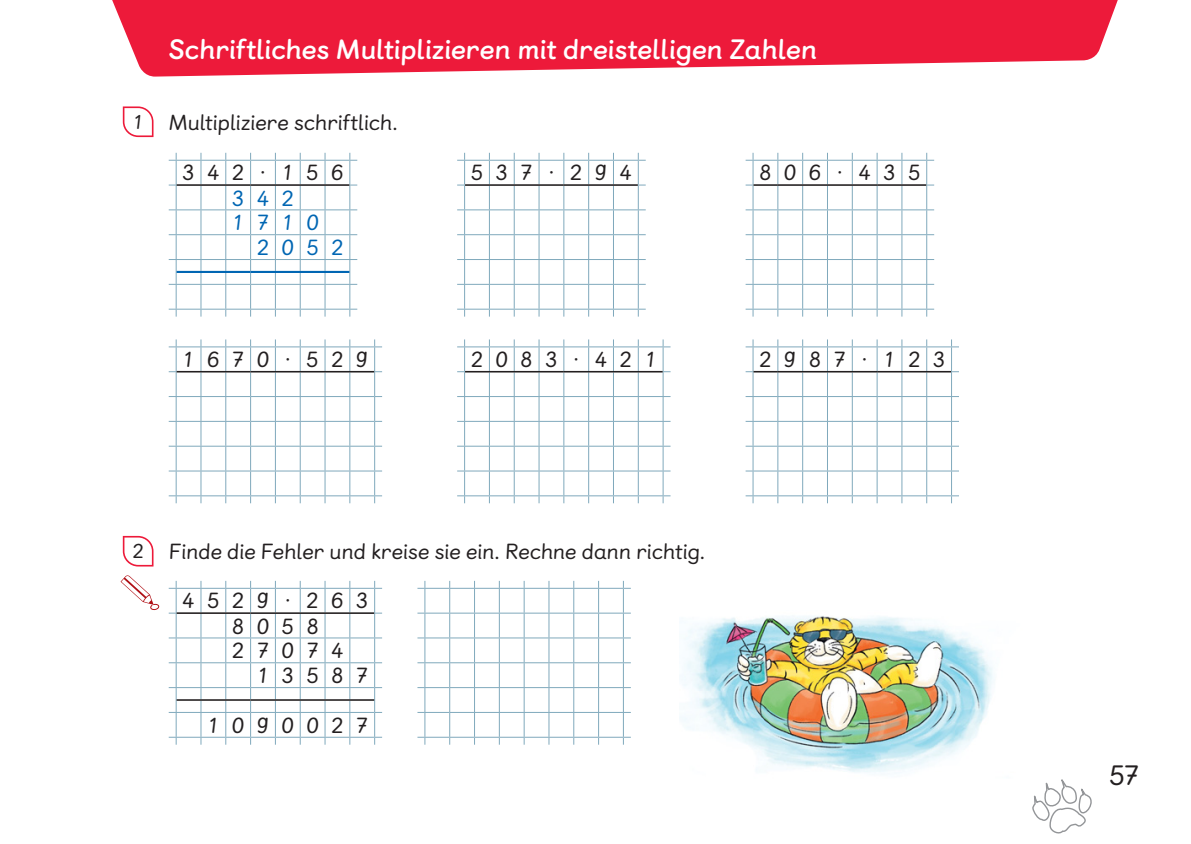
<style>
.page{position:relative;width:1191px;height:844px;background:#fff}
.page>*{position:absolute;margin:0;border:0;box-sizing:border-box;transform-origin:0 0}
.t1{font:28px "Castledown MV Bold Fun";letter-spacing:-.01em;color:#fff}
.t2{font:28px "Castledown MV Fun";color:#231f20}
.t3{font:21.88px "Castledown MV Fun";color:#231f20}
.t4{font:21.88px/24.8px "Castledown MV Fun";letter-spacing:.525em;color:#231f20}
.t5{font:21.88px "Castledown MV Fun";letter-spacing:.525em;color:#0066b3}
.t6{font:20.12px "Castledown MV Fun";color:#231f20}
</style>
<div class="page">
<svg style="left:112px;top:0;width:1006px;height:77px;background:#ef3854"></svg>
<svg style="left:1032px;top:779px;width:60px;height:55px"></svg>
<img style="left:680px;top:616px;width:353px;height:175px">
<hr style="left:169px;top:160px;width:32px;height:1px;background:#80a9bc">
<hr style="left:169px;top:209px;width:82px;height:1px;background:#80a9bc">
<hr style="left:169px;top:234px;width:82px;height:1px;background:#80a9bc">
<hr style="left:169px;top:259px;width:82px;height:1px;background:#80a9bc">
<hr style="left:169px;top:284px;width:82px;height:1px;background:#80a9bc">
<hr style="left:169px;top:308px;width:32px;height:1px;background:#80a9bc">
<svg style="left:169px;top:153px;width:8px;height:163px"></svg>
<svg style="left:200px;top:153px;width:157px;height:163px"></svg>
<hr style="left:177px;top:184px;width:74px;height:2px;background:#231f20">
<hr style="left:251px;top:184px;width:98px;height:2px;background:#231f20">
<hr style="left:177px;top:271px;width:74px;height:2px;background:#0066b3">
<hr style="left:251px;top:271px;width:98px;height:2px;background:#0066b3">
<hr style="left:457px;top:160px;width:32px;height:1px;background:#80a9bc">
<hr style="left:457px;top:209px;width:107px;height:1px;background:#80a9bc">
<hr style="left:457px;top:234px;width:107px;height:1px;background:#80a9bc">
<hr style="left:457px;top:259px;width:107px;height:1px;background:#80a9bc">
<hr style="left:457px;top:284px;width:107px;height:1px;background:#80a9bc">
<hr style="left:457px;top:308px;width:32px;height:1px;background:#80a9bc">
<svg style="left:457px;top:153px;width:8px;height:163px"></svg>
<svg style="left:489px;top:153px;width:157px;height:163px"></svg>
<hr style="left:465px;top:184px;width:99px;height:2px;background:#231f20">
<hr style="left:564px;top:184px;width:74px;height:2px;background:#231f20">
<hr style="left:169px;top:346px;width:32px;height:1px;background:#80a9bc">
<hr style="left:169px;top:396px;width:82px;height:1px;background:#80a9bc">
<hr style="left:169px;top:421px;width:82px;height:1px;background:#80a9bc">
<hr style="left:169px;top:445px;width:82px;height:1px;background:#80a9bc">
<hr style="left:169px;top:470px;width:82px;height:1px;background:#80a9bc">
<hr style="left:169px;top:495px;width:32px;height:1px;background:#80a9bc">
<svg style="left:169px;top:339px;width:8px;height:164px"></svg>
<svg style="left:200px;top:339px;width:182px;height:164px"></svg>
<hr style="left:177px;top:371px;width:74px;height:1px;background:#231f20">
<hr style="left:251px;top:371px;width:123px;height:1px;background:#231f20">
<svg style="left:417px;top:580px;width:214px;height:164px"></svg>
<hr style="left:457px;top:346px;width:32px;height:1px;background:#80a9bc">
<hr style="left:457px;top:396px;width:107px;height:1px;background:#80a9bc">
<hr style="left:457px;top:421px;width:107px;height:1px;background:#80a9bc">
<hr style="left:457px;top:445px;width:107px;height:1px;background:#80a9bc">
<hr style="left:457px;top:470px;width:107px;height:1px;background:#80a9bc">
<hr style="left:457px;top:495px;width:32px;height:1px;background:#80a9bc">
<svg style="left:457px;top:339px;width:8px;height:164px"></svg>
<svg style="left:489px;top:339px;width:181px;height:164px"></svg>
<hr style="left:465px;top:371px;width:99px;height:1px;background:#231f20">
<hr style="left:564px;top:371px;width:98px;height:1px;background:#231f20">
<svg style="left:745px;top:339px;width:214px;height:164px"></svg>
<hr style="left:778px;top:371px;width:99px;height:1px;background:#231f20">
<hr style="left:877px;top:371px;width:74px;height:1px;background:#231f20">
<hr style="left:745px;top:160px;width:33px;height:1px;background:#80a9bc">
<hr style="left:745px;top:209px;width:33px;height:1px;background:#80a9bc">
<hr style="left:745px;top:234px;width:33px;height:1px;background:#80a9bc">
<hr style="left:745px;top:259px;width:33px;height:1px;background:#80a9bc">
<hr style="left:745px;top:284px;width:33px;height:1px;background:#80a9bc">
<hr style="left:745px;top:308px;width:33px;height:1px;background:#80a9bc">
<svg style="left:745px;top:153px;width:8px;height:163px"></svg>
<svg style="left:777px;top:153px;width:157px;height:163px"></svg>
<hr style="left:753px;top:184px;width:25px;height:2px;background:#231f20">
<hr style="left:778px;top:184px;width:99px;height:2px;background:#231f20">
<hr style="left:877px;top:184px;width:49px;height:2px;background:#231f20">
<hr style="left:169px;top:587px;width:32px;height:1px;background:#80a9bc">
<hr style="left:169px;top:637px;width:82px;height:1px;background:#80a9bc">
<hr style="left:169px;top:662px;width:82px;height:1px;background:#80a9bc">
<hr style="left:169px;top:687px;width:82px;height:1px;background:#80a9bc">
<hr style="left:169px;top:711px;width:82px;height:1px;background:#80a9bc">
<hr style="left:169px;top:736px;width:32px;height:1px;background:#80a9bc">
<svg style="left:169px;top:580px;width:8px;height:164px"></svg>
<svg style="left:200px;top:580px;width:182px;height:164px"></svg>
<hr style="left:177px;top:612px;width:74px;height:1px;background:#231f20">
<hr style="left:251px;top:612px;width:123px;height:1px;background:#231f20">
<hr style="left:177px;top:699px;width:74px;height:1px;background:#231f20">
<hr style="left:251px;top:699px;width:123px;height:1px;background:#231f20">
<svg style="left:120px;top:575px;width:39px;height:35px"></svg>
<p class="t6" style="left:132px;top:114px;width:14px">1</p>
<p class="t1" style="left:169px;top:38px;width:650px">Schriftliches Multiplizieren mit dreistelligen Zahlen</p>
<p class="t3" style="left:169px;top:114px;width:231px">Multipliziere schriftlich.</p>
<p class="t3" style="left:182px;top:164px;width:164px">342 · 156</p>
<p class="t5" style="left:231px;top:189px;width:64px">342</p>
<p class="t5" style="left:231px;top:214px;width:89px">1710</p>
<p class="t5" style="left:256px;top:239px;width:89px">2052</p>
<p class="t3" style="left:470px;top:164px;width:164px">537 · 294</p>
<p class="t3" style="left:759px;top:164px;width:164px">806 · 435</p>
<p class="t3" style="left:182px;top:351px;width:188px">1670 · 529</p>
<p class="t3" style="left:470px;top:351px;width:188px">2083 · 421</p>
<p class="t3" style="left:759px;top:351px;width:188px">2987 · 123</p>
<p class="t6" style="left:132px;top:543px;width:14px">2</p>
<p class="t3" style="left:169px;top:543px;width:538px">Finde die Fehler und kreise sie ein. Rechne dann richtig.</p>
<p class="t4" style="left:231px;top:590px;width:139px;text-indent:-50px">4529 · 263<br>8058<br>27074</p>
<p class="t3" style="left:256px;top:666px;width:114px">13587</p>
<p class="t4" style="left:207px;top:714px;width:164px">1090027</p>
<p class="t2" style="left:1109px;top:764px;width:30px">57</p>
</div>
